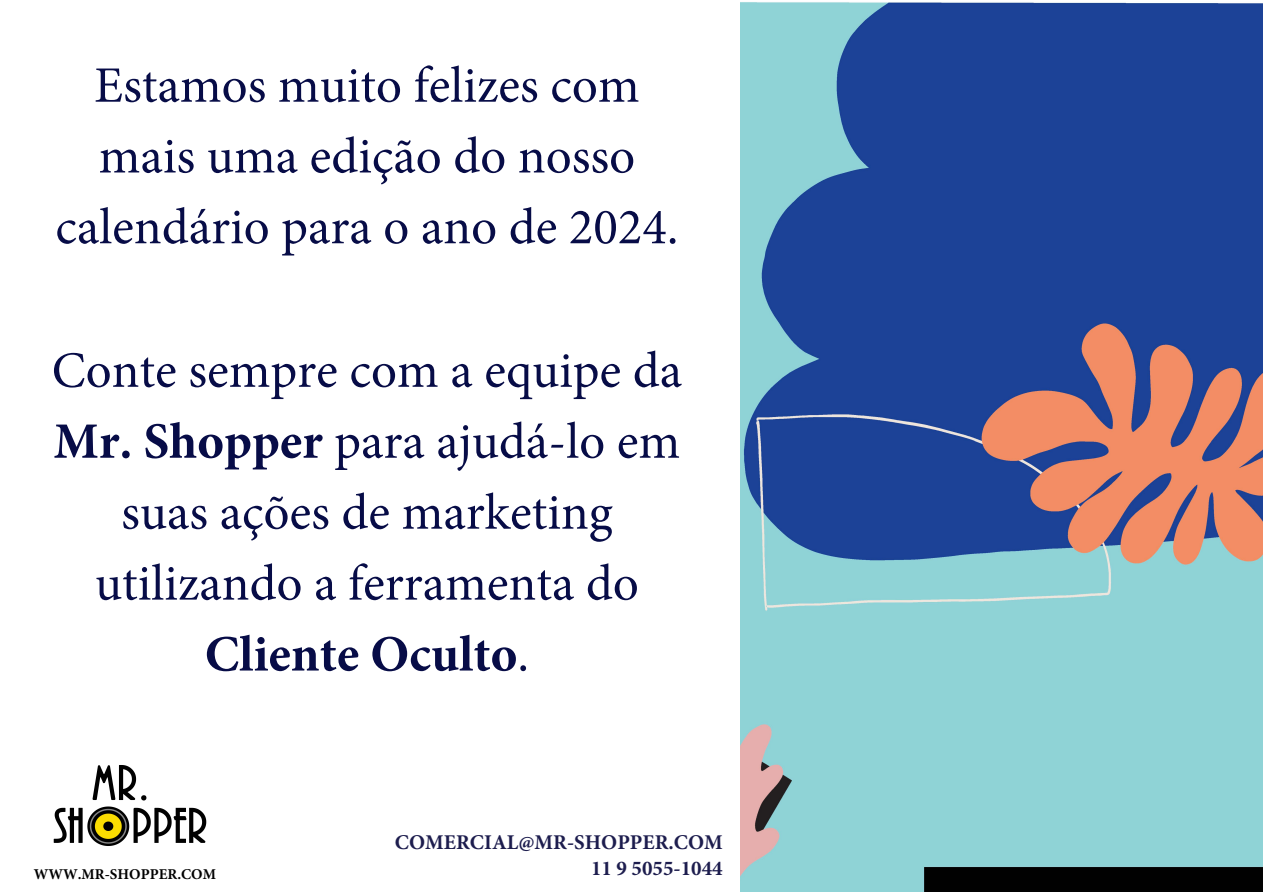
<style>
.page{position:relative;width:1263px;height:894px;background:#fff}
.page>*{position:absolute;margin:0;border:0;box-sizing:border-box;transform-origin:0 0}
.t1{font:51px/70.8px "Minion Pro";color:#070c47;text-align:center}
.t2{font:700 21px/25.5px "Minion Pro";color:#1d1d4e;text-align:right}
.t3{font:700 15px "Minion Pro";color:#000}
.s1{font-weight:700}
</style>
<div class="page">
<img style="left:740px;top:2px;width:523px;height:889px">
<img style="left:53px;top:765px;width:154px;height:81px">
<p class="t1" style="left:55px;top:50px;width:625px">Estamos muito felizes com mais uma edição do nosso calendário para o ano de 2024.</p>
<p class="t1" style="left:52px;top:335px;width:632px">Conte sempre com a equipe da<br><span class="s1">Mr. Shopper</span> para ajudá-lo em suas ações de marketing utilizando a ferramenta do<br><span class="s1">Cliente Oculto</span>.</p>
<p class="t3" style="left:34px;top:863px;width:184px">WWW.MR-SHOPPER.COM</p>
<p class="t2" style="left:395px;top:829px;width:329px">COMERCIAL@MR-SHOPPER.COM<br>11 9 5055-1044</p>
</div>
